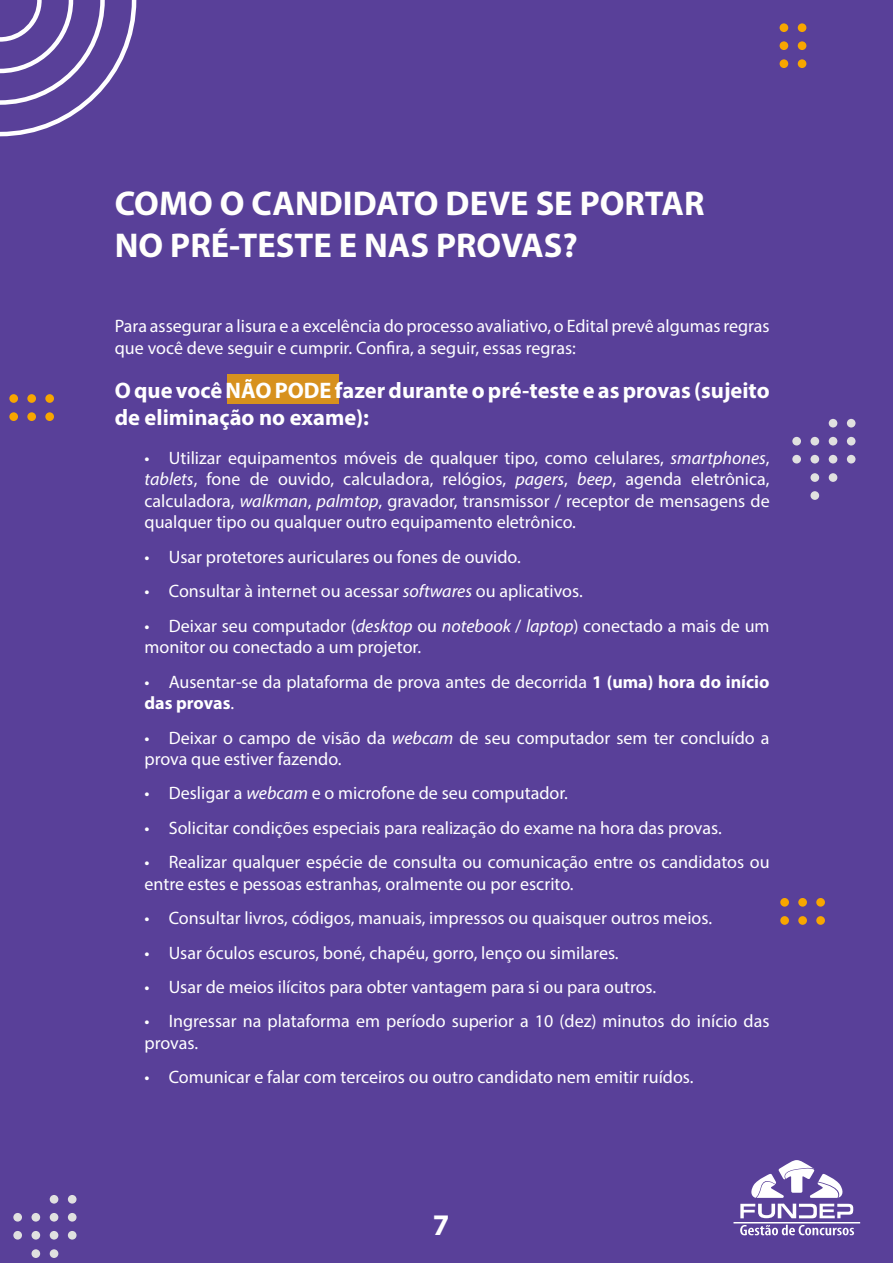
<style>
.page{position:relative;width:893px;height:1263px;background:#594099}
.page>*{position:absolute;margin:0;border:0;box-sizing:border-box;transform-origin:0 0}
.t1{font:700 34.5px/41.4px "Myriad Pro";color:#fffffd}
.t2{font:700 30px "Myriad Pro";color:#fff}
.t3{font:700 22.5px/27px "Myriad Pro";color:#fff}
.t4{font:18px/21.6px "Myriad Pro";color:#fff}
.s1{font-style:italic}
.s2{font-weight:700}
</style>
<div class="page">
<div style="left:847px;top:419px;width:8px;height:8px;background:#e0e0e0;border-radius:50%"></div>
<div style="left:847px;top:437px;width:8px;height:8px;background:#e0e0e0;border-radius:50%"></div>
<div style="left:847px;top:455px;width:8px;height:8px;background:#e0e0e0;border-radius:50%"></div>
<div style="left:829px;top:419px;width:8px;height:8px;background:#e0e0e0;border-radius:50%"></div>
<div style="left:829px;top:437px;width:8px;height:8px;background:#e0e0e0;border-radius:50%"></div>
<div style="left:829px;top:455px;width:8px;height:8px;background:#e0e0e0;border-radius:50%"></div>
<div style="left:829px;top:473px;width:8px;height:9px;background:#e0e0e0;border-radius:50%"></div>
<div style="left:810px;top:437px;width:9px;height:8px;background:#e0e0e0;border-radius:50%"></div>
<div style="left:810px;top:455px;width:9px;height:8px;background:#e0e0e0;border-radius:50%"></div>
<div style="left:810px;top:473px;width:9px;height:9px;background:#e0e0e0;border-radius:50%"></div>
<div style="left:810px;top:491px;width:9px;height:9px;background:#e0e0e0;border-radius:50%"></div>
<div style="left:792px;top:437px;width:9px;height:8px;background:#e0e0e0;border-radius:50%"></div>
<div style="left:792px;top:455px;width:9px;height:8px;background:#e0e0e0;border-radius:50%"></div>
<div style="left:68px;top:1195px;width:9px;height:8px;background:#e0e0e0;border-radius:50%"></div>
<div style="left:68px;top:1213px;width:9px;height:8px;background:#e0e0e0;border-radius:50%"></div>
<div style="left:68px;top:1231px;width:9px;height:8px;background:#e0e0e0;border-radius:50%"></div>
<div style="left:50px;top:1195px;width:8px;height:8px;background:#e0e0e0;border-radius:50%"></div>
<div style="left:50px;top:1213px;width:8px;height:8px;background:#e0e0e0;border-radius:50%"></div>
<div style="left:50px;top:1231px;width:8px;height:8px;background:#e0e0e0;border-radius:50%"></div>
<div style="left:50px;top:1249px;width:8px;height:9px;background:#e0e0e0;border-radius:50%"></div>
<div style="left:32px;top:1213px;width:8px;height:8px;background:#e0e0e0;border-radius:50%"></div>
<div style="left:32px;top:1231px;width:8px;height:8px;background:#e0e0e0;border-radius:50%"></div>
<div style="left:32px;top:1249px;width:8px;height:9px;background:#e0e0e0;border-radius:50%"></div>
<div style="left:13px;top:1213px;width:9px;height:8px;background:#e0e0e0;border-radius:50%"></div>
<div style="left:13px;top:1231px;width:9px;height:8px;background:#e0e0e0;border-radius:50%"></div>
<div style="left:798px;top:23px;width:8px;height:9px;background:#f7a600;border-radius:50%"></div>
<div style="left:798px;top:41px;width:8px;height:9px;background:#f7a600;border-radius:50%"></div>
<div style="left:798px;top:59px;width:8px;height:9px;background:#f7a600;border-radius:50%"></div>
<div style="left:780px;top:23px;width:8px;height:9px;background:#f7a600;border-radius:50%"></div>
<div style="left:780px;top:41px;width:8px;height:9px;background:#f7a600;border-radius:50%"></div>
<div style="left:780px;top:59px;width:8px;height:9px;background:#f7a600;border-radius:50%"></div>
<svg style="left:0;top:0;width:137px;height:137px"></svg>
<div style="left:816px;top:916px;width:9px;height:9px;background:#f7a600;border-radius:50%"></div>
<div style="left:798px;top:916px;width:9px;height:9px;background:#f7a600;border-radius:50%"></div>
<div style="left:780px;top:916px;width:9px;height:9px;background:#f7a600;border-radius:50%"></div>
<div style="left:816px;top:898px;width:9px;height:9px;background:#f7a600;border-radius:50%"></div>
<div style="left:798px;top:898px;width:9px;height:9px;background:#f7a600;border-radius:50%"></div>
<div style="left:780px;top:898px;width:9px;height:9px;background:#f7a600;border-radius:50%"></div>
<div style="left:45px;top:412px;width:9px;height:9px;background:#f7a600;border-radius:50%"></div>
<div style="left:27px;top:412px;width:9px;height:9px;background:#f7a600;border-radius:50%"></div>
<div style="left:9px;top:412px;width:9px;height:9px;background:#f7a600;border-radius:50%"></div>
<div style="left:45px;top:394px;width:9px;height:9px;background:#f7a600;border-radius:50%"></div>
<div style="left:27px;top:394px;width:9px;height:9px;background:#f7a600;border-radius:50%"></div>
<div style="left:9px;top:394px;width:9px;height:9px;background:#f7a600;border-radius:50%"></div>
<svg style="left:740px;top:1160px;width:113px;height:58px"></svg>
<hr style="left:733px;top:1222px;width:127px;height:1px;background:#fff">
<svg style="left:740px;top:1225px;width:114px;height:10px"></svg>
<div style="left:227px;top:374px;width:112px;height:30px;background:#d7911e"></div>
<h1 class="t1" style="left:115px;top:182px;width:591px">COMO O CANDIDATO DEVE SE PORTAR<br>NO PRÉ-TESTE E NAS PROVAS?</h1>
<p class="t4" style="left:115px;top:315px;width:656px">Para assegurar a lisura e a excelência do processo avaliativo, o Edital prevê algumas regras que você deve seguir e cumprir. Confira, a seguir, essas regras:</p>
<p class="t3" style="left:115px;top:376px;width:656px">O que você NÃO PODE fazer durante o pré-teste e as provas (sujeito de eliminação no exame):</p>
<p class="t4" style="left:145px;top:446px;width:627px;text-align:justify">• Utilizar equipamentos móveis de qualquer tipo, como celulares, <span class="s1">smartphones</span>, <span class="s1">tablets</span>, fone de ouvido, calculadora, relógios, <span class="s1">pagers</span>, <span class="s1">beep</span>, agenda eletrônica, calculadora, <span class="s1">walkman</span>, <span class="s1">palmtop</span>, gravador, transmissor / receptor de mensagens de qualquer tipo ou qualquer outro equipamento eletrônico.</p>
<p class="t4" style="left:145px;top:546px;width:378px">• Usar protetores auriculares ou fones de ouvido.</p>
<p class="t4" style="left:145px;top:580px;width:440px">• Consultar à internet ou acessar <span class="s1">softwares</span> ou aplicativos.</p>
<p class="t4" style="left:145px;top:614px;width:626px">• Deixar seu computador (<span class="s1">desktop</span> ou <span class="s1">notebook</span> / <span class="s1">laptop</span>) conectado a mais de um monitor ou conectado a um projetor.</p>
<p class="t4" style="left:144px;top:670px;width:627px">• Ausentar-se da plataforma de prova antes de decorrida <span class="s2">1 (uma) hora do início das provas</span>.</p>
<p class="t4" style="left:144px;top:726px;width:627px">• Deixar o campo de visão da <span class="s1">webcam</span> de seu computador sem ter concluído a prova que estiver fazendo.</p>
<p class="t4" style="left:144px;top:782px;width:425px">• Desligar a <span class="s1">webcam</span> e o microfone de seu computador.</p>
<p class="t4" style="left:144px;top:817px;width:579px">• Solicitar condições especiais para realização do exame na hora das provas.</p>
<p class="t4" style="left:144px;top:851px;width:627px">• Realizar qualquer espécie de consulta ou comunicação entre os candidatos ou entre estes e pessoas estranhas, oralmente ou por escrito.</p>
<p class="t4" style="left:144px;top:907px;width:569px">• Consultar livros, códigos, manuais, impressos ou quaisquer outros meios.</p>
<p class="t4" style="left:144px;top:941px;width:476px">• Usar óculos escuros, boné, chapéu, gorro, lenço ou similares.</p>
<p class="t4" style="left:144px;top:976px;width:513px">• Usar de meios ilícitos para obter vantagem para si ou para outros.</p>
<p class="t4" style="left:144px;top:1010px;width:627px">• Ingressar na plataforma em período superior a 10 (dez) minutos do início das provas.</p>
<p class="t4" style="left:144px;top:1066px;width:551px">• Comunicar e falar com terceiros ou outro candidato nem emitir ruídos.</p>
<h2 class="t2" style="left:433px;top:1205px;width:18px">7</h2>
</div>
